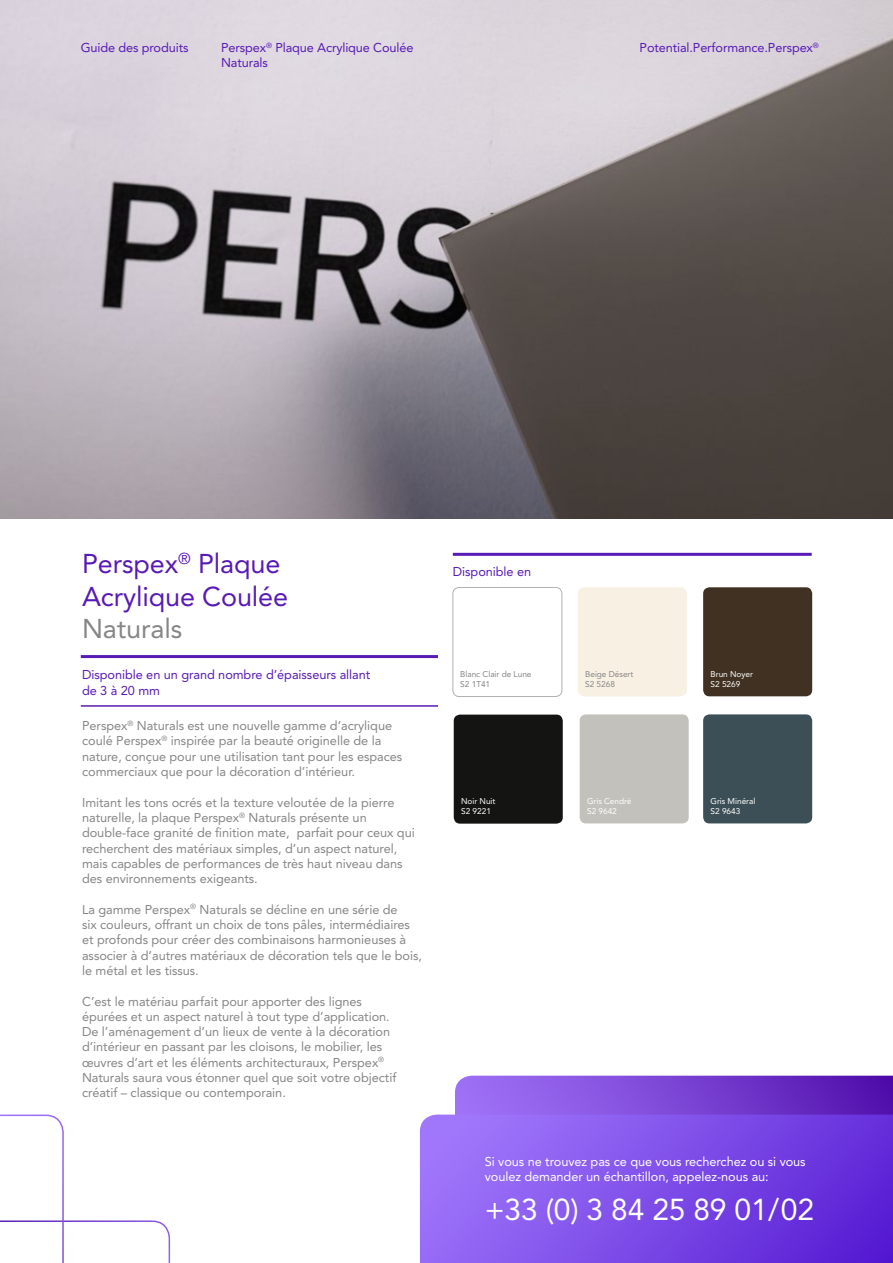
<style>
.page{position:relative;width:893px;height:1263px;background:#fff}
.page>*{position:absolute;margin:0;border:0;box-sizing:border-box;transform-origin:0 0}
.t1{font:30px "Avenir LT Std";letter-spacing:-.005em;color:#fff}
.t2{font:27px/32.4px "Avenir LT Std";letter-spacing:-.005em;color:#581ab4}
.t3{font:27px "Avenir LT Std";letter-spacing:-.005em;color:#868688}
.t4{font:12.75px/15.3px "Avenir LT Std";letter-spacing:-.005em;color:#868688}
.t5{font:12.75px/15.3px "Avenir LT Std";letter-spacing:-.01em;color:#581ab4}
.t6{font:12.75px/15.3px "Avenir LT Std";letter-spacing:-.005em;color:#fff}
.t7{font:8.25px/10.1px "Avenir LT Std";letter-spacing:-.005em;color:#fff}
.t8{font:8.25px/10.1px "Avenir LT Std";letter-spacing:-.005em;color:#868688}
</style>
<div class="page">
<img style="left:0;top:0;width:893px;height:519px">
<hr style="left:81px;top:705px;width:357px;height:2px;background:#581ab4">
<hr style="left:81px;top:655px;width:357px;height:3px;background:#581ab4">
<hr style="left:453px;top:553px;width:359px;height:3px;background:#581ab4">
<svg style="left:0;top:1114px;width:170px;height:149px"></svg>
<svg style="left:455px;top:1076px;width:438px;height:38px;background:#7a44d3"></svg>
<svg style="left:420px;top:1114px;width:473px;height:149px;background:#7e4de8"></svg>
<div style="left:454px;top:715px;width:109px;height:109px;background:#141413;border-radius:6px"></div>
<div style="left:703px;top:587px;width:109px;height:109px;background:#413122;border-radius:6px"></div>
<div style="left:703px;top:714px;width:109px;height:109px;background:#3c4f56;border-radius:6px"></div>
<div style="left:578px;top:587px;width:109px;height:109px;background:#f8f0e3;border-radius:6px"></div>
<div style="left:453px;top:587px;width:109px;height:110px;border:1px solid #b4b1b0;border-radius:6px"></div>
<div style="left:580px;top:714px;width:109px;height:109px;background:#c3c1bb;border-radius:6px"></div>
<p class="t5" style="left:81px;top:40px;width:109px">Guide des produits</p>
<p class="t5" style="left:221px;top:40px;width:194px">Perspex<sup>®</sup> Plaque Acrylique Coulée<br>Naturals</p>
<p class="t5" style="left:640px;top:40px;width:181px">Potential.Performance.Perspex<sup>®</sup></p>
<h2 class="t2" style="left:82px;top:548px;width:208px">Perspex<sup>®</sup> Plaque<br>Acrylique Coulée</h2>
<h2 class="t3" style="left:82px;top:613px;width:102px">Naturals</h2>
<p class="t5" style="left:82px;top:667px;width:290px">Disponible en un grand nombre d’épaisseurs allant de 3 à 20 mm</p>
<p class="t4" style="left:82px;top:718px;width:322px">Perspex<sup>®</sup> Naturals est une nouvelle gamme d’acrylique coulé Perspex<sup>®</sup> inspirée par la beauté originelle de la nature, conçue pour une utilisation tant pour les espaces commerciaux que pour la décoration d’intérieur.</p>
<p class="t4" style="left:82px;top:795px;width:334px">Imitant les tons ocrés et la texture veloutée de la pierre naturelle, la plaque Perspex<sup>®</sup> Naturals présente un double-face granité de finition mate, parfait pour ceux qui recherchent des matériaux simples, d’un aspect naturel, mais capables de performances de très haut niveau dans des environnements exigeants.</p>
<p class="t4" style="left:82px;top:902px;width:341px">La gamme Perspex<sup>®</sup> Naturals se décline en une série de<br>six couleurs, offrant un choix de tons pâles, intermédiaires et profonds pour créer des combinaisons harmonieuses à associer à d’autres matériaux de décoration tels que le bois, le métal et les tissus.</p>
<p class="t4" style="left:82px;top:993px;width:316px">C’est le matériau parfait pour apporter des lignes épurées et un aspect naturel à tout type d’application.<br>De l’aménagement d’un lieux de vente à la décoration d’intérieur en passant par les cloisons, le mobilier, les œuvres d’art et les éléments architecturaux, Perspex<sup>® </sup>Naturals saura vous étonner quel que soit votre objectif créatif – classique ou contemporain.</p>
<p class="t5" style="left:453px;top:564px;width:80px">Disponible en</p>
<p class="t8" style="left:460px;top:669px;width:73px">Blanc Clair de Lune<br>S2 1T41</p>
<p class="t7" style="left:461px;top:796px;width:36px">Noir Nuit<br>S2 9221</p>
<p class="t8" style="left:585px;top:669px;width:50px">Beige Désert<br>S2 5268</p>
<p class="t7" style="left:587px;top:796px;width:46px">Gris Cendré<br>S2 9642</p>
<p class="t7" style="left:711px;top:669px;width:44px">Brun Noyer<br>S2 5269</p>
<p class="t7" style="left:711px;top:796px;width:46px">Gris Minéral<br>S2 9643</p>
<p class="t6" style="left:485px;top:1154px;width:322px">Si vous ne trouvez pas ce que vous recherchez ou si vous voulez demander un échantillon, appelez-nous au:</p>
<h1 class="t1" style="left:485px;top:1192px;width:331px">+33 (0) 3 84 25 89 01/02</h1>
</div>
